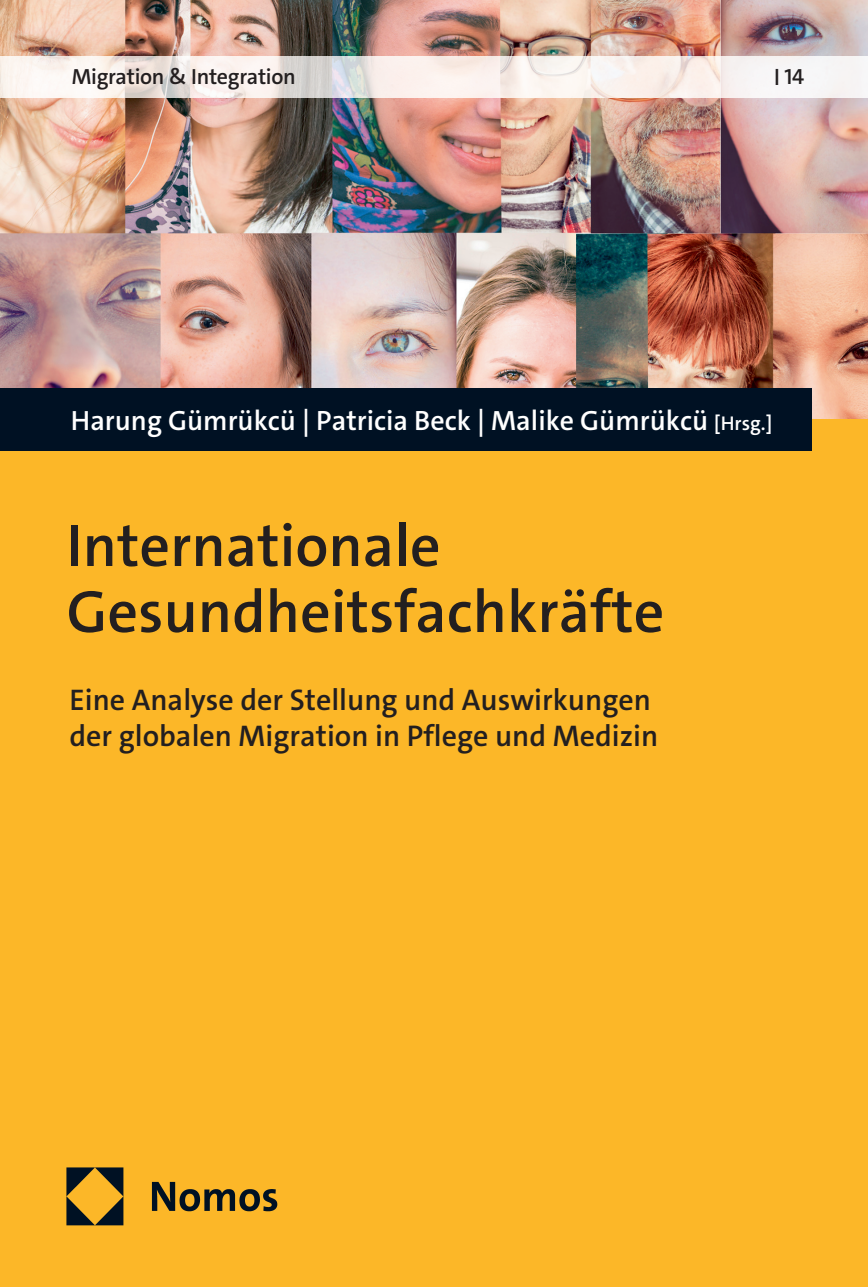
<style>
.page{position:relative;width:868px;height:1287px;background:#fff}
.page>*{position:absolute;margin:0;border:0;box-sizing:border-box;transform-origin:0 0}
.t1{font:600 60px/66px "The Sans C5";color:#231f20}
.t2{font:600 30px/36px "The Sans C5";color:#231f20}
.t3{font:600 28px "The Sans C5";color:#fff}
.t4{font:600 22px "The Sans C5";letter-spacing:-.015em;color:#231f20}
.s1{font-size:20px}
</style>
<div class="page">
<img style="left:0;top:0;width:867px;height:420px">
<div style="left:0;top:420px;width:867px;height:867px;background:#fcb728"></div>
<img style="left:0;top:57px;width:867px;height:40px">
<div style="left:0;top:388px;width:811px;height:63px;background:#001123"></div>
<img style="left:67px;top:1167px;width:211px;height:58px">
<p class="t4" style="left:72px;top:63px;width:225px">Migration &amp; Integration</p>
<p class="t4" style="left:774px;top:63px;width:32px">l 14</p>
<p class="t3" style="left:71px;top:402px;width:702px">Harung Gümrükcü | Patricia Beck | Malike Gümrükcü <span class="s1">[Hrsg.]</span></p>
<h1 class="t1" style="left:67px;top:513px;width:599px">Internationale<br>Gesundheitsfachkräfte</h1>
<p class="t2" style="left:69px;top:682px;width:590px">Eine Analyse der Stellung und Auswirkungen der globalen Migration in Pflege und Medizin</p>
</div>
